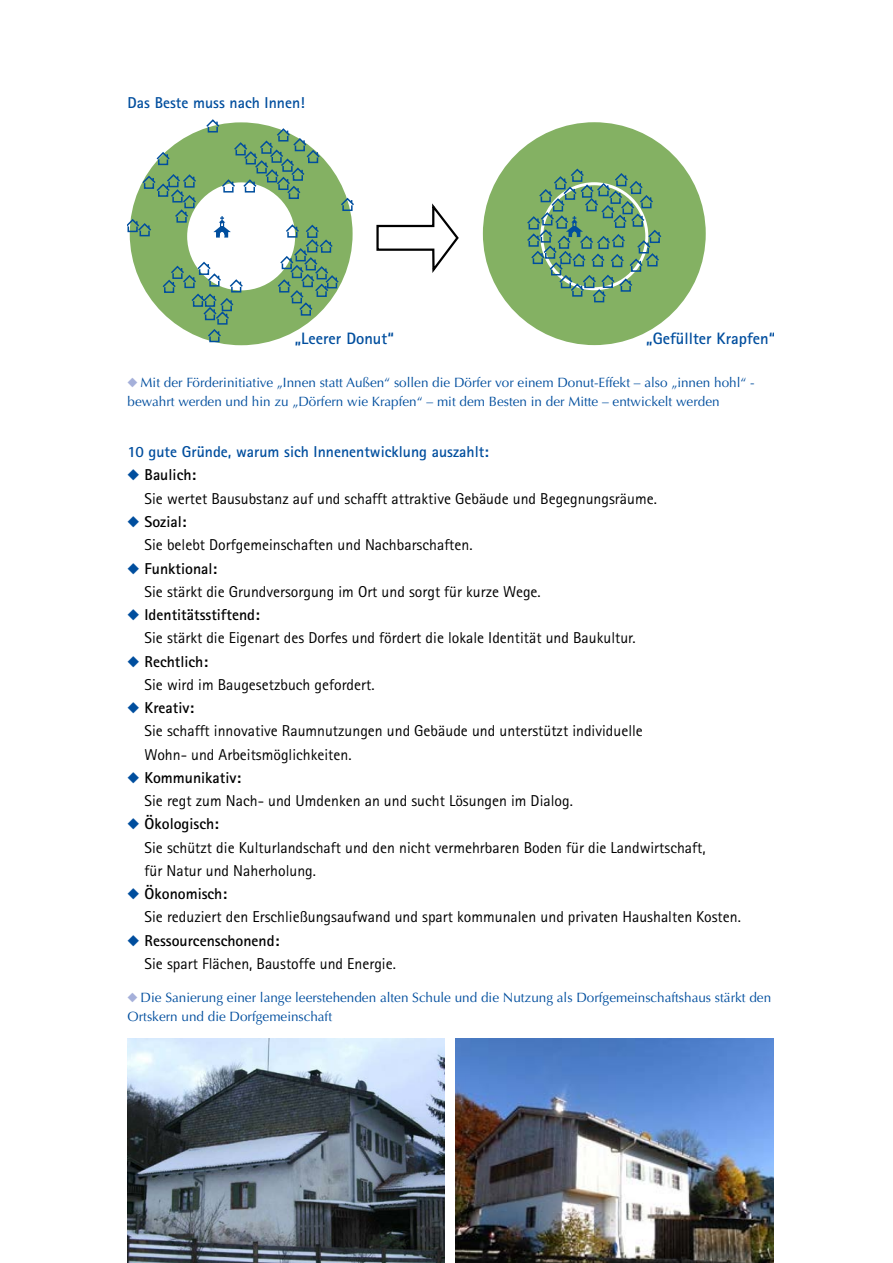
<style>
.page{position:relative;width:893px;height:1263px;background:#fff}
.page>*{position:absolute;margin:0;border:0;box-sizing:border-box;transform-origin:0 0}
.t1{font:700 16.5px "Rotis Sans Serif Pro";color:#004e9e}
.t2{font:15.75px/23.2px "Rotis Sans Serif Pro";color:#000}
.H2_Rotis_blau{font:700 15.75px "Rotis Sans Serif Pro";color:#004e9e}
.t3{font:13.5px/19.5px "Optima LT Std";color:#004e9e}
.s1{font-weight:700}
</style>
<div class="page">
<svg style="left:376px;top:203px;width:83px;height:70px"></svg>
<svg style="left:130px;top:128px;width:223px;height:217px"></svg>
<svg style="left:213px;top:216px;width:18px;height:22px"></svg>
<div style="left:342px;top:204px;width:11px;height:7px;border:2px solid #004e9e"></div>
<svg style="left:339px;top:199px;width:15px;height:8px"></svg>
<div style="left:287px;top:231px;width:10px;height:7px;border:2px solid #004e9e"></div>
<div style="left:307px;top:231px;width:10px;height:7px;border:2px solid #004e9e"></div>
<svg style="left:284px;top:225px;width:36px;height:9px"></svg>
<div style="left:289px;top:193px;width:10px;height:6px;border:2px solid #004e9e"></div>
<svg style="left:205px;top:120px;width:116px;height:75px"></svg>
<div style="left:301px;top:309px;width:10px;height:7px;border:2px solid #004e9e"></div>
<svg style="left:276px;top:240px;width:64px;height:72px;background:#81ad83"></svg>
<div style="left:231px;top:286px;width:10px;height:7px;border:2px solid #004e9e"></div>
<div style="left:217px;top:318px;width:11px;height:7px;border:2px solid #004e9e"></div>
<div style="left:209px;top:336px;width:10px;height:6px;border:2px solid #004e9e"></div>
<svg style="left:206px;top:330px;width:17px;height:8px"></svg>
<svg style="left:190px;top:295px;width:45px;height:26px"></svg>
<div style="left:164px;top:286px;width:10px;height:7px;border:2px solid #004e9e"></div>
<svg style="left:161px;top:263px;width:83px;height:26px"></svg>
<div style="left:140px;top:230px;width:10px;height:6px;border:2px solid #004e9e"></div>
<svg style="left:128px;top:220px;width:25px;height:12px"></svg>
<div style="left:176px;top:216px;width:11px;height:7px;border:2px solid #004e9e"></div>
<svg style="left:173px;top:210px;width:17px;height:9px"></svg>
<div style="left:184px;top:202px;width:11px;height:6px;border:2px solid #004e9e"></div>
<svg style="left:141px;top:175px;width:57px;height:29px;background:#6c9f70"></svg>
<div style="left:158px;top:159px;width:10px;height:6px;border:2px solid #004e9e"></div>
<svg style="left:155px;top:153px;width:16px;height:8px"></svg>
<div style="left:483px;top:122px;width:223px;height:223px;background:#84b163;border-radius:50%"></div>
<div style="left:594px;top:296px;width:10px;height:6px;border:2px solid #004e9e"></div>
<svg style="left:527px;top:170px;width:135px;height:128px"></svg>
<img style="left:128px;top:1038px;width:316px;height:225px">
<img style="left:455px;top:1038px;width:319px;height:225px">
<h2 class="H2_Rotis_blau" style="left:128px;top:93px;width:179px">Das Beste muss nach Innen!</h2>
<p class="t1" style="left:295px;top:328px;width:100px">„Leerer Donut“</p>
<p class="t1" style="left:646px;top:328px;width:130px">„Gefüllter Krapfen“</p>
<p class="t3" style="left:128px;top:373px;width:629px;text-indent:13px">Mit der Förderinitiative „Innen statt Außen“ sollen die Dörfer vor einem Donut-Effekt – also „innen hohl“ - bewahrt werden und hin zu „Dörfern wie Krapfen“ – mit dem Besten in der Mitte – entwickelt werden</p>
<h2 class="H2_Rotis_blau" style="left:128px;top:442px;width:363px">10 gute Gründe, warum sich Innenentwicklung auszahlt:</h2>
<p class="t2" style="left:145px;top:464px;width:514px"><span class="s1">Baulich:<br></span>Sie wertet Bausubstanz auf und schafft attraktive Gebäude und Begegnungsräume.</p>
<p class="t2" style="left:145px;top:510px;width:330px"><span class="s1">Sozial:<br></span>Sie belebt Dorfgemeinschaften und Nachbarschaften.</p>
<p class="t2" style="left:145px;top:557px;width:398px"><span class="s1">Funktional:<br></span>Sie stärkt die Grundversorgung im Ort und sorgt für kurze Wege.</p>
<p class="t2" style="left:145px;top:603px;width:492px"><span class="s1">Identitätsstiftend:<br></span>Sie stärkt die Eigenart des Dorfes und fördert die lokale Identität und Baukultur.</p>
<p class="t2" style="left:145px;top:650px;width:232px"><span class="s1">Rechtlich:<br></span>Sie wird im Baugesetzbuch gefordert.</p>
<p class="t2" style="left:145px;top:696px;width:500px"><span class="s1">Kreativ:<br></span>Sie schafft innovative Raumnutzungen und Gebäude und unterstützt individuelle<br>Wohn- und Arbeitsmöglichkeiten.</p>
<p class="t2" style="left:145px;top:766px;width:430px"><span class="s1">Kommunikativ:<br></span>Sie regt zum Nach- und Umdenken an und sucht Lösungen im Dialog.</p>
<p class="t2" style="left:145px;top:812px;width:562px"><span class="s1">Ökologisch:<br></span>Sie schützt die Kulturlandschaft und den nicht vermehrbaren Boden für die Landwirtschaft, für Natur und Naherholung.</p>
<p class="t2" style="left:145px;top:882px;width:598px"><span class="s1">Ökonomisch:<br></span>Sie reduziert den Erschließungsaufwand und spart kommunalen und privaten Haushalten Kosten.</p>
<p class="t2" style="left:145px;top:929px;width:253px"><span class="s1">Ressourcenschonend:<br></span>Sie spart Flächen, Baustoffe und Energie.</p>
<p class="t3" style="left:128px;top:988px;width:645px;text-indent:13px">Die Sanierung einer lange leerstehenden alten Schule und die Nutzung als Dorfgemeinschaftshaus stärkt den<br>Ortskern und die Dorfgemeinschaft</p>
</div>
